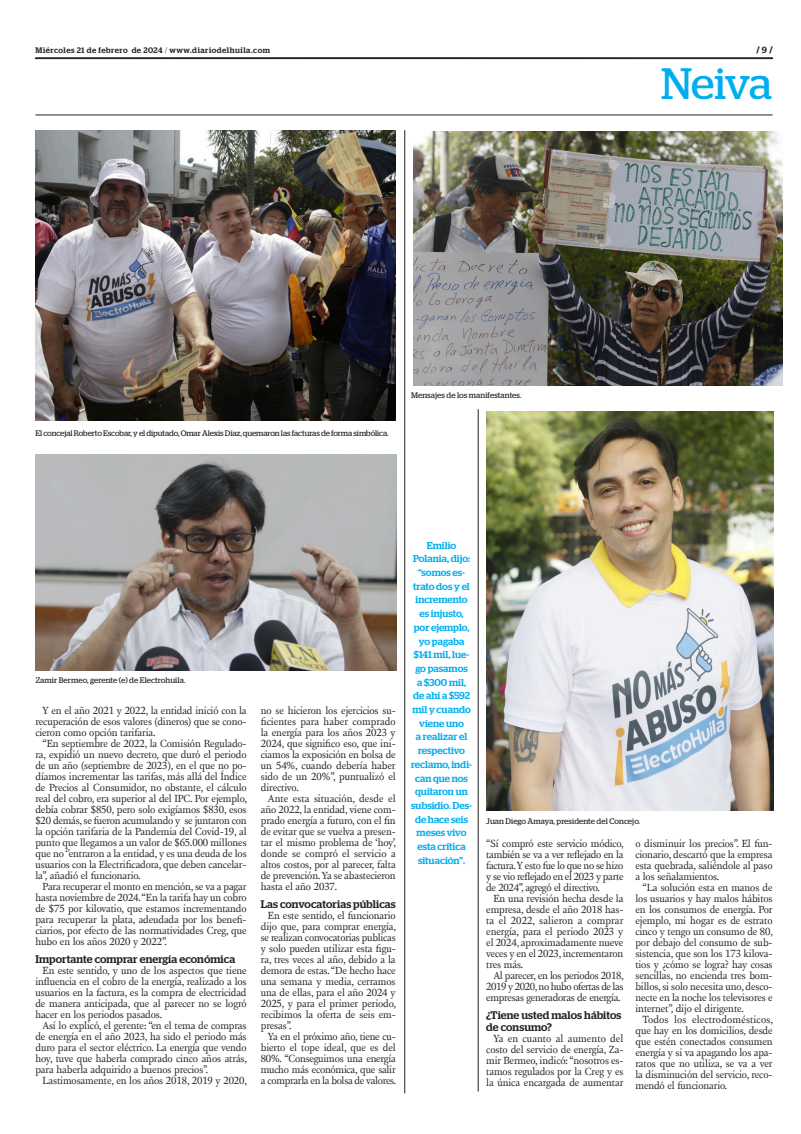
<style>
.page{position:relative;width:801px;height:1134px;background:#fff}
.page>*{position:absolute;margin:0;border:0;box-sizing:border-box;transform-origin:0 0}
.t1{font:43.9px "Stag";letter-spacing:-.025em;color:#00aeef}
.INTERTITULO{font:500 11px/12px "Stag";letter-spacing:.005em;color:#231f20}
.TEXTO{font:10.6px/11px "New Fournier BP";letter-spacing:-.01em;color:#231f20;text-align:justify}
.DESTACADO_AZUL{font:500 10px/13.7px "Stag";color:#00aeef;text-align:center}
.t2{font:700 9px "Stag";color:#231f20}
.PIE_DE_FOTO{font:8px "Stag";letter-spacing:-.01em;color:#231f20}
.PIE_DE_FOTO-2{font:8px "Stag";letter-spacing:.01em;color:#231f20}
.t3{font:500 8px "Stag";letter-spacing:.06em;color:#231f20}
.s1{font-weight:300}
.s2{font-weight:500}
</style>
<div class="page">
<svg style="left:35px;top:58px;width:738px;height:1px"></svg>
<hr style="left:35px;top:115px;width:737px;height:1px;background:#231f20">
<img style="left:36px;top:130px;width:360px;height:290px">
<img style="left:36px;top:454px;width:361px;height:216px">
<img style="left:414px;top:132px;width:369px;height:253px">
<img style="left:486px;top:412px;width:288px;height:399px">
<hr style="left:404px;top:130px;width:1px;height:963px;background:#231f20">
<hr style="left:478px;top:409px;width:1px;height:682px;background:#231f20">
<p class="t3" style="left:35px;top:45px;width:236px">Miércoles 21 de febrero de 2024 <span class="s1">/</span> www.diariodelhuila.com</p>
<p class="t2" style="left:756px;top:45px;width:18px">/ <span class="s2">9</span> /</p>
<p class="t1" style="left:661px;top:59px;width:113px">Neiva</p>
<p class="PIE_DE_FOTO" style="left:35px;top:429px;width:355px">El concejal Roberto Escobar, y el diputado, Omar Alexis Díaz, quemaron las facturas de forma simbólica.</p>
<p class="PIE_DE_FOTO-2" style="left:411px;top:390px;width:112px">Mensajes de los manifestantes.</p>
<p class="PIE_DE_FOTO-2" style="left:36px;top:676px;width:151px">Zamir Bermeo, gerente (e) de Electrohuila.</p>
<p class="TEXTO" style="left:35px;top:705px;width:213px;text-indent:7px">Y en el año 2021 y 2022, la entidad inició con la recuperación de esos valores (dineros) que se cono&shy;cieron como opción tarifaria.</p>
<p class="TEXTO" style="left:35px;top:738px;width:213px;text-indent:7px">“En septiembre de 2022, la Comisión Regulado&shy;ra, expidió un nuevo decreto, que duró el periodo de un año (septiembre de 2023), en el que no po&shy;díamos incrementar las tarifas, más allá del Índice de Precios al Consumidor, no obstante, el cálculo real del cobro, era superior al del IPC. Por ejemplo, debía cobrar $850, pero solo exigíamos $830, esos $20 demás, se fueron acumulando y se juntaron con la opción tarifaria de la Pandemia del Covid-19, al punto que llegamos a un valor de $65.000 millones que no ‘’entraron a la entidad, y es una deuda de los usuarios con la Electrificadora, que deben cancelar&shy;la”, añadió el funcionario.</p>
<p class="TEXTO" style="left:35px;top:881px;width:213px;text-indent:7px">Para recuperar el monto en mención, se va a pagar hasta noviembre de 2024. “En la tarifa hay un cobro de $75 por kilovatio, que estamos incrementando para recuperar la plata, adeudada por los benefi&shy;ciarios, por efecto de las normatividades Creg, que hubo en los años 2020 y 2022”.</p>
<p class="INTERTITULO" style="left:35px;top:953px;width:201px">Importante comprar energía económica</p>
<p class="TEXTO" style="left:35px;top:965px;width:213px;text-indent:7px">En este sentido, y uno de los aspectos que tiene influencia en el cobro de la energía, realizado a los usuarios en la factura, es la compra de electricidad de manera anticipada, que al parecer no se logró hacer en los periodos pasados.</p>
<p class="TEXTO" style="left:35px;top:1020px;width:213px;text-indent:7px">Así lo explicó, el gerente: “en el tema de compras de energía en el año 2023, ha sido el periodo más duro para el sector eléctrico. La energía que vendo hoy, tuve que haberla comprado cinco años atrás, para haberla adquirido a buenos precios”.</p>
<p class="TEXTO" style="left:43px;top:1075px;width:206px">Lastimosamente, en los años 2018, 2019 y 2020,</p>
<p class="TEXTO" style="left:261px;top:705px;width:136px">no se hicieron los ejercicios su&shy;ficientes para haber comprado la energía para los años 2023 y 2024, que significo eso, que ini&shy;ciamos la exposición en bolsa de un 54%, cuando debería haber sido de un 20%”, puntualizó el directivo.</p>
<p class="TEXTO" style="left:261px;top:793px;width:137px;text-indent:7px">Ante esta situación, desde el año 2022, la entidad, viene com&shy;prado energía a futuro, con el fin de evitar que se vuelva a presen&shy;tar el mismo problema de ‘hoy’, donde se compró el servicio a altos costos, por al parecer, falta de prevención. Ya se abastecieron hasta el año 2037.</p>
<p class="INTERTITULO" style="left:261px;top:898px;width:136px">Las convocatorias públicas</p>
<p class="TEXTO" style="left:261px;top:910px;width:137px;text-indent:7px">En este sentido, el funcionario dijo que, para comprar energía, se realizan convocatorias publicas y solo pueden utilizar esta figu&shy;ra, tres veces al año, debido a la demora de estas. “De hecho hace una semana y media, cerramos una de ellas, para el año 2024 y 2025, y para el primer periodo, recibimos la oferta de seis em&shy;presas”.</p>
<p class="TEXTO" style="left:261px;top:1031px;width:137px;text-indent:7px">Ya en el próximo año, tiene cu&shy;bierto el tope ideal, que es del 80%. “Conseguimos una energía mucho más económica, que salir a comprarla en la bolsa de valores.</p>
<p class="DESTACADO_AZUL" style="left:411px;top:538px;width:62px">Emilio<br>Polania, dijo: “somos es&shy;trato dos y el incremento es injusto, por ejemplo, yo pagaba $141 mil, lue&shy;go pasamos<br>a $300 mil, de ahí a $592 mil y cuando viene uno<br>a realizar el respectivo reclamo, indi&shy;can que nos quitaron un subsidio. Des&shy;de hace seis meses vivo esta crítica situación”.</p>
<p class="PIE_DE_FOTO" style="left:486px;top:817px;width:155px">Juan Diego Amaya, presidente del Concejo.</p>
<p class="TEXTO" style="left:486px;top:838px;width:139px">“Sí compró este servicio módico, también se va a ver reflejado en la factura. Y esto fue lo que no se hizo y se vio reflejado en el 2023 y parte de 2024”, agregó el directivo.</p>
<p class="TEXTO" style="left:486px;top:893px;width:139px;text-indent:7px">En una revisión hecha desde la empresa, desde el año 2018 has&shy;ta el 2022, salieron a comprar energía, para el periodo 2023 y el 2024, aproximadamente nueve veces y en el 2023, incrementaron tres más.</p>
<p class="TEXTO" style="left:486px;top:970px;width:139px;text-indent:7px">Al parecer, en los periodos 2018, 2019 y 2020, no hubo ofertas de las empresas generadoras de energía.</p>
<p class="INTERTITULO" style="left:486px;top:1009px;width:137px">¿Tiene usted malos hábitos de consumo?</p>
<p class="TEXTO" style="left:486px;top:1033px;width:139px;text-indent:7px">Ya en cuanto al aumento del costo del servicio de energía, Za&shy;mir Bermeo, indicó: “nosotros es&shy;tamos regulados por la Creg y es la única encargada de aumentar</p>
<p class="TEXTO" style="left:635px;top:838px;width:139px">o disminuir los precios”. El fun&shy;cionario, descartó que la empresa esta quebrada, saliéndole al paso a los señalamientos.</p>
<p class="TEXTO" style="left:635px;top:882px;width:139px;text-indent:7px">“La solución esta en manos de los usuarios y hay malos hábitos en los consumos de energía. Por ejemplo, mi hogar es de estrato cinco y tengo un consumo de 80, por debajo del consumo de sub&shy;sistencia, que son los 173 kilova&shy;tios y ¿cómo se logra? hay cosas sencillas, no encienda tres bom&shy;billos, si solo necesita uno, desco&shy;necte en la noche los televisores e internet”, dijo el dirigente.</p>
<p class="TEXTO" style="left:635px;top:1014px;width:139px;text-indent:7px">Todos los electrodomésticos, que hay en los domicilios, desde que estén conectados consumen energía y si va apagando los apa&shy;ratos que no utiliza, se va a ver la disminución del servicio, reco&shy;mendó el funcionario.</p>
</div>
